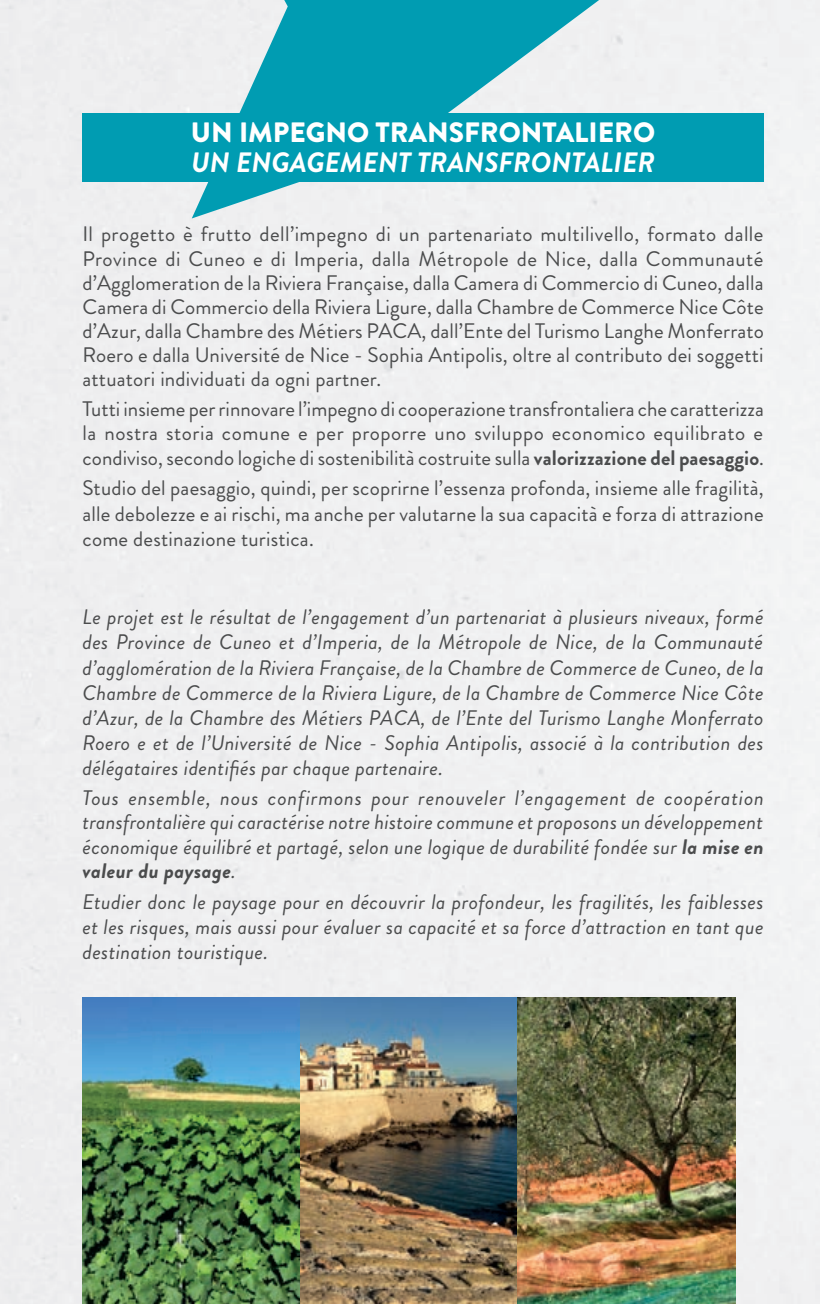
<style>
.page{position:relative;width:823px;height:1304px;background:#fff}
.page>*{position:absolute;margin:0;border:0;box-sizing:border-box;transform-origin:0 0}
.t1{font:italic 700 28px "Brandon Grotesque";color:#fff}
.t2{font:900 28px "Brandon Grotesque";color:#fff}
.t3{font:italic 21px/25.2px "Brandon Grotesque";letter-spacing:.015em;color:#4b4c4d;text-align:justify}
.t4{font:21px/24.2px "Brandon Grotesque";letter-spacing:.01em;color:#4b4c4d;text-align:justify}
.s1{font-weight:700}
</style>
<div class="page">
<div style="left:0;top:0;width:819px;height:1304px;background:#f0f0f1"></div>
<svg style="left:192px;top:0;width:406px;height:218px;fill:#009cb2"></svg>
<img style="left:82px;top:998px;width:652px;height:306px">
<div style="left:82px;top:113px;width:681px;height:68px;background:#009cb2"></div>
<h1 class="t2" style="left:191px;top:113px;width:465px">UN IMPEGNO TRANSFRONTALIERO</h1>
<h1 class="t1" style="left:191px;top:143px;width:465px">UN ENGAGEMENT TRANSFRONTALIER</h1>
<p class="t4" style="left:82px;top:222px;width:682px">Il progetto è frutto dell’impegno di un partenariato multilivello, formato dalle Province di Cuneo e di Imperia, dalla Métropole de Nice, dalla Communauté d’Agglomeration de la Riviera Française, dalla Camera di Commercio di Cuneo, dalla Camera di Commercio della Riviera Ligure, dalla Chambre de Commerce Nice Côte d’Azur, dalla Chambre des Métiers PACA, dall’Ente del Turismo Langhe Monferrato Roero e dalla Université de Nice - Sophia Antipolis, oltre al contributo dei soggetti attuatori individuati da ogni partner.</p>
<p class="t4" style="left:82px;top:397px;width:682px">Tutti insieme per rinnovare l’impegno di cooperazione transfrontaliera che caratterizza la nostra storia comune e per proporre uno sviluppo economico equilibrato e condiviso, secondo logiche di sostenibilità costruite sulla <span class="s1">valorizzazione del paesaggio</span>.</p>
<p class="t4" style="left:82px;top:476px;width:682px;line-height:25.2px">Studio del paesaggio, quindi, per scoprirne l’essenza profonda, insieme alle fragilità, alle debolezze e ai rischi, ma anche per valutarne la sua capacità e forza di attrazione come destinazione turistica.</p>
<p class="t3" style="left:82px;top:605px;width:682px">Le projet est le résultat de l’engagement d’un partenariat à plusieurs niveaux, formé des Province de Cuneo et d’Imperia, de la Métropole de Nice, de la Communauté d’agglomération de la Riviera Française, de la Chambre de Commerce de Cuneo, de la Chambre de Commerce de la Riviera Ligure, de la Chambre de Commerce Nice Côte d’Azur, de la Chambre des Métiers PACA, de l’Ente del Turismo Langhe Monferrato Roero e et de l’Université de Nice - Sophia Antipolis, associé à la contribution des délégataires identifiés par chaque partenaire.</p>
<p class="t3" style="left:82px;top:786px;width:682px;line-height:24.2px">Tous ensemble, nous confirmons pour renouveler l’engagement de coopération transfrontalière qui caractérise notre histoire commune et proposons un développement économique équilibré et partagé, selon une logique de durabilité fondée sur <span class="s1">la mise en valeur du paysage</span>.</p>
<p class="t3" style="left:82px;top:889px;width:682px">Etudier donc le paysage pour en découvrir la profondeur, les fragilités, les faiblesses et les risques, mais aussi pour évaluer sa capacité et sa force d’attraction en tant que destination touristique.</p>
</div>
